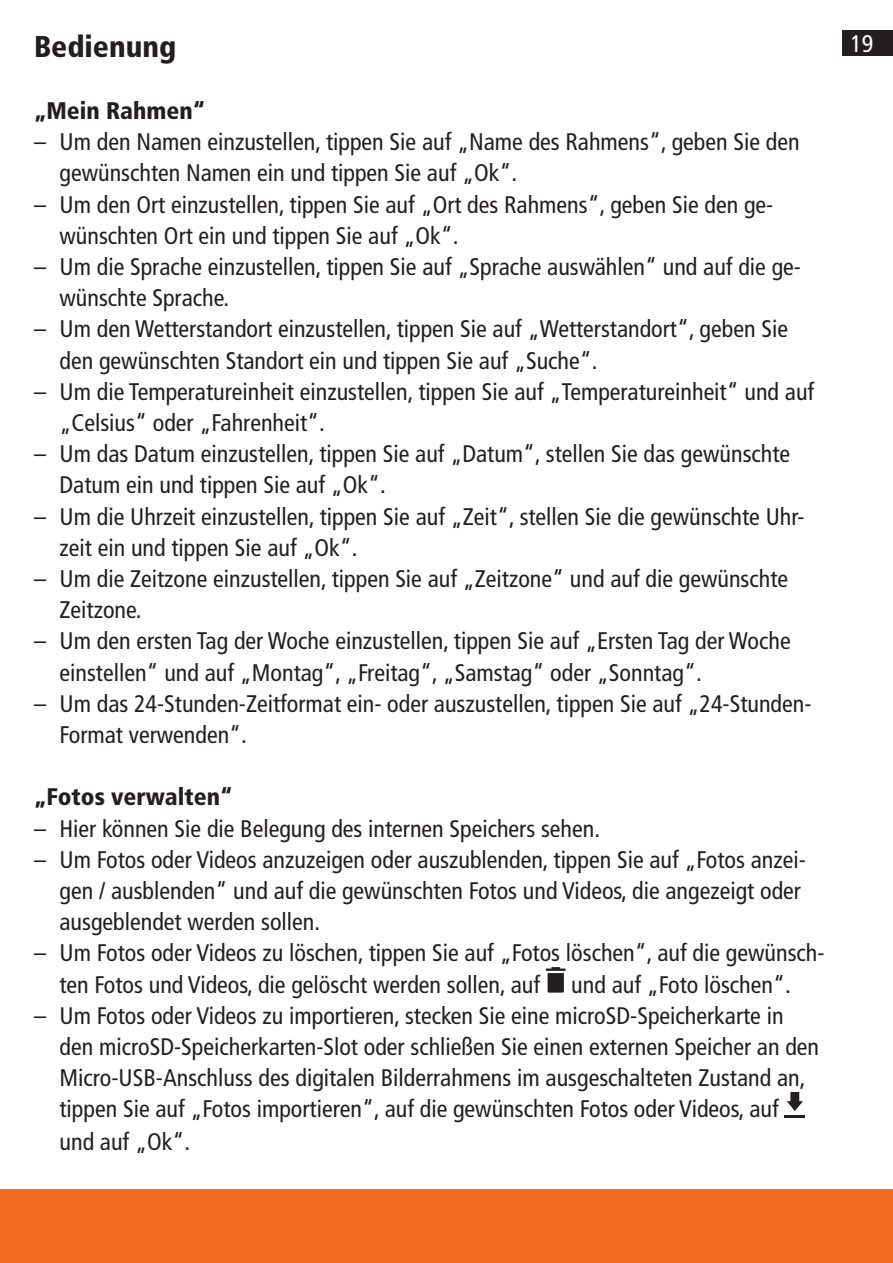
<style>
.page{position:relative;width:893px;height:1263px;background:#fff}
.page>*{position:absolute;margin:0;border:0;box-sizing:border-box;transform-origin:0 0}
.t1{font:900 condensed 30px "Frutiger LT Pro";color:#231f20}
.t2{font:condensed 24px/31.2px "Frutiger LT Pro";color:#231f20}
.t3{font:900 condensed 24px "Frutiger LT Pro";color:#231f20}
.t4{font:condensed 24px "Frutiger LT Pro";color:#fff}
</style>
<div class="page">
<div style="left:842px;top:30px;width:51px;height:26px;background:#231f20"></div>
<div style="left:0;top:1188px;width:893px;height:75px;background:#f36e21"></div>
<svg style="left:546px;top:967px;width:19px;height:26px"></svg>
<hr style="left:784px;top:1115px;width:21px;height:2px;background:#231f20">
<svg style="left:787px;top:1092px;width:16px;height:19px"></svg>
<p class="t1" style="left:34px;top:28px;width:144px">Bedienung</p>
<p class="t4" style="left:850px;top:30px;width:25px">19</p>
<p class="t3" style="left:34px;top:96px;width:173px">„Mein Rahmen“</p>
<p class="t2" style="left:60px;top:126px;width:742px;text-indent:-26px">– Um den Namen einzustellen, tippen Sie auf „Name des Rahmens“, geben Sie den gewünschten Namen ein und tippen Sie auf „Ok“.</p>
<p class="t2" style="left:60px;top:189px;width:715px;text-indent:-26px">– Um den Ort einzustellen, tippen Sie auf „Ort des Rahmens“, geben Sie den ge&shy;wünschten Ort ein und tippen Sie auf „Ok“.</p>
<p class="t2" style="left:60px;top:251px;width:743px;text-indent:-26px">– Um die Sprache einzustellen, tippen Sie auf „Sprache auswählen“ und auf die ge&shy;wünschte Sprache.</p>
<p class="t2" style="left:60px;top:314px;width:730px;text-indent:-26px">– Um den Wetterstandort einzustellen, tippen Sie auf „Wetterstandort“, geben Sie den gewünschten Standort ein und tippen Sie auf „Suche“.</p>
<p class="t2" style="left:60px;top:376px;width:756px;text-indent:-26px">– Um die Temperatureinheit einzustellen, tippen Sie auf „Temperatureinheit“ und auf „Celsius“ oder „Fahrenheit“.</p>
<p class="t2" style="left:60px;top:438px;width:732px;text-indent:-26px">– Um das Datum einzustellen, tippen Sie auf „Datum“, stellen Sie das gewünschte<br>Datum ein und tippen Sie auf „Ok“.</p>
<p class="t2" style="left:60px;top:501px;width:747px;text-indent:-26px">– Um die Uhrzeit einzustellen, tippen Sie auf „Zeit“, stellen Sie die gewünschte Uhr&shy;zeit ein und tippen Sie auf „Ok“.</p>
<p class="t2" style="left:60px;top:563px;width:730px;text-indent:-26px">– Um die Zeitzone einzustellen, tippen Sie auf „Zeitzone“ und auf die gewünschte<br>Zeitzone.</p>
<p class="t2" style="left:60px;top:626px;width:733px;text-indent:-26px">– Um den ersten Tag der Woche einzustellen, tippen Sie auf „Ersten Tag der Woche einstellen“ und auf „Montag“, „Freitag“, „Samstag“ oder „Sonntag“.</p>
<p class="t2" style="left:60px;top:688px;width:753px;text-indent:-26px">– Um das 24-Stunden-Zeitformat ein- oder auszustellen, tippen Sie auf „24-Stunden-<br>Format verwenden“.</p>
<p class="t3" style="left:34px;top:783px;width:200px">„Fotos verwalten“</p>
<p class="t2" style="left:34px;top:813px;width:564px">– Hier können Sie die Belegung des internen Speichers sehen.</p>
<p class="t2" style="left:60px;top:844px;width:748px;text-indent:-26px">– Um Fotos oder Videos anzuzeigen oder auszublenden, tippen Sie auf „Fotos anzei&shy;gen / ausblenden“ und auf die gewünschten Fotos und Videos, die angezeigt oder ausgeblendet werden sollen.</p>
<p class="t2" style="left:60px;top:938px;width:766px;text-indent:-26px">– Um Fotos oder Videos zu löschen, tippen Sie auf „Fotos löschen“, auf die gewünsch&shy;ten Fotos und Videos, die gelöscht werden sollen, auf</p>
<p class="t2" style="left:571px;top:969px;width:218px">und auf „Foto löschen“.</p>
<p class="t2" style="left:60px;top:1000px;width:761px;text-indent:-26px">– Um Fotos oder Videos zu importieren, stecken Sie eine microSD-Speicherkarte in den microSD-Speicherkarten-Slot oder schließen Sie einen externen Speicher an den Micro-USB-Anschluss des digitalen Bilderrahmens im ausgeschalteten Zustand an, tippen Sie auf „Fotos importieren“, auf die gewünschten Fotos oder Videos, auf und auf „Ok“.</p>
</div>
